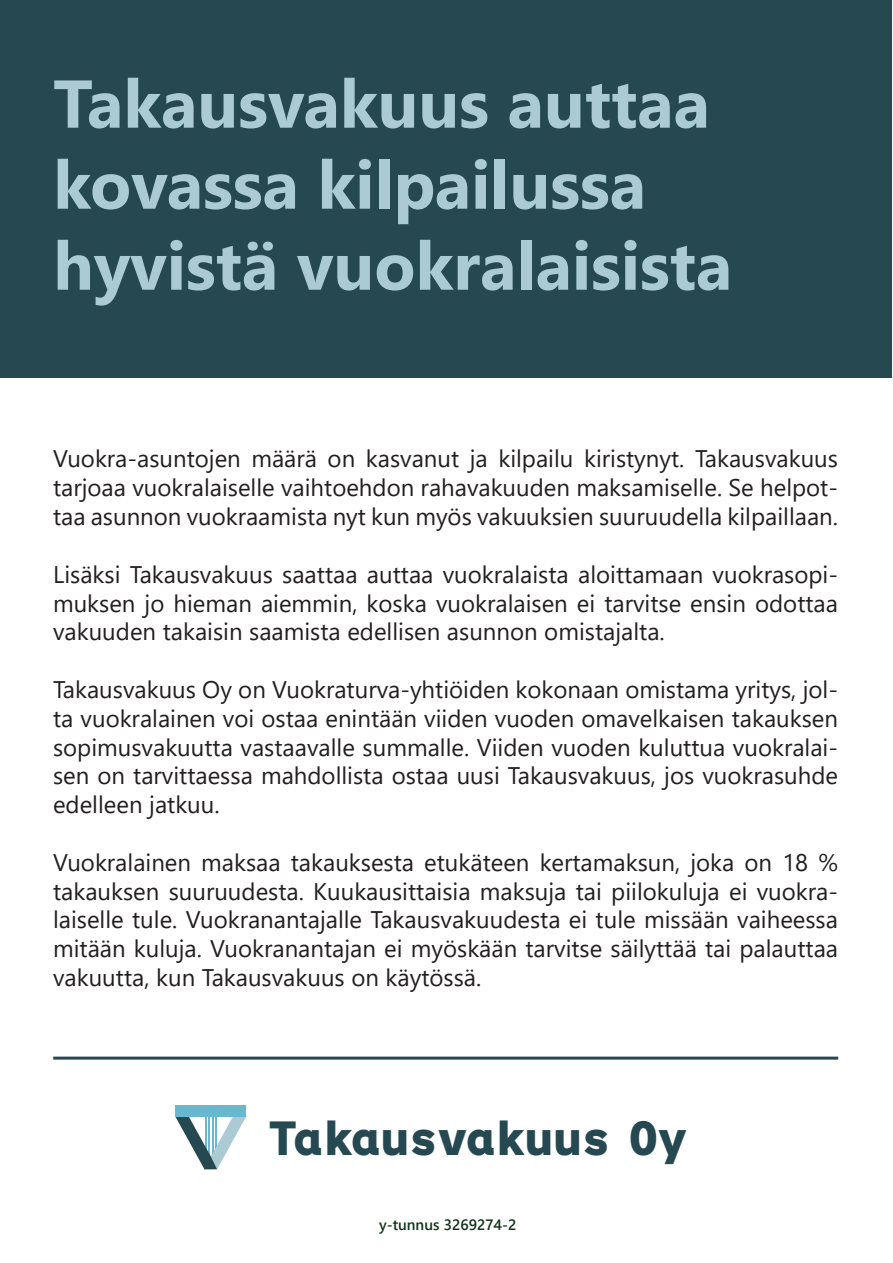
<style>
.page{position:relative;width:893px;height:1263px;background:#fff}
.page>*{position:absolute;margin:0;border:0;box-sizing:border-box;transform-origin:0 0}
.t1{font:700 67.5px/81px "Segoe UI";color:#abcad3}
.t2{font:900 48px "Auger Mono";color:#254851}
.t3{font:24px/28.8px "Segoe UI";color:#231f20;text-align:justify}
.t4{font:600 15px "Segoe UI";color:#14341b}
</style>
<div class="page">
<div style="left:0;top:0;width:891px;height:378px;background:#254851"></div>
<hr style="left:53px;top:1056px;width:785px;height:3px;background:#254851">
<div style="left:175px;top:1105px;width:71px;height:12px;background:#68b8d0"></div>
<svg style="left:175px;top:1117px;width:71px;height:52px"></svg>
<h1 class="t1" style="left:53px;top:58px;width:680px">Takausvakuus auttaa kovassa kilpailussa hyvistä vuokralaisista</h1>
<p class="t3" style="left:53px;top:442px;width:786px">Vuokra-asuntojen määrä on kasvanut ja kilpailu kiristynyt. Takausvakuus tarjoaa vuokralaiselle vaihtoehdon rahavakuuden maksamiselle. Se helpot&shy;taa asunnon vuokraamista nyt kun myös vakuuksien suuruudella kilpaillaan.</p>
<p class="t3" style="left:53px;top:558px;width:786px">Lisäksi Takausvakuus saattaa auttaa vuokralaista aloittamaan vuokrasopi&shy;muksen jo hieman aiemmin, koska vuokralaisen ei tarvitse ensin odottaa vakuuden takaisin saamista edellisen asunnon omistajalta.</p>
<p class="t3" style="left:53px;top:673px;width:786px">Takausvakuus Oy on Vuokraturva-yhtiöiden kokonaan omistama yritys, jol&shy;ta vuokralainen voi ostaa enintään viiden vuoden omavelkaisen takauksen sopimusvakuutta vastaavalle summalle. Viiden vuoden kuluttua vuokralai&shy;sen on tarvittaessa mahdollista ostaa uusi Takausvakuus, jos vuokrasuhde edelleen jatkuu.</p>
<p class="t3" style="left:53px;top:846px;width:786px">Vuokralainen maksaa takauksesta etukäteen kertamaksun, joka on 18 % takauksen suuruudesta. Kuukausittaisia maksuja tai piilokuluja ei vuokra&shy;laiselle tule. Vuokranantajalle Takausvakuudesta ei tule missään vaiheessa mitään kuluja. Vuokranantajan ei myöskään tarvitse säilyttää tai palauttaa vakuutta, kun Takausvakuus on käytössä.</p>
<h2 class="t2" style="left:268px;top:1108px;width:420px">Takausvakuus Oy</h2>
<p class="t4" style="left:379px;top:1210px;width:139px">y-tunnus 3269274-2</p>
</div>
